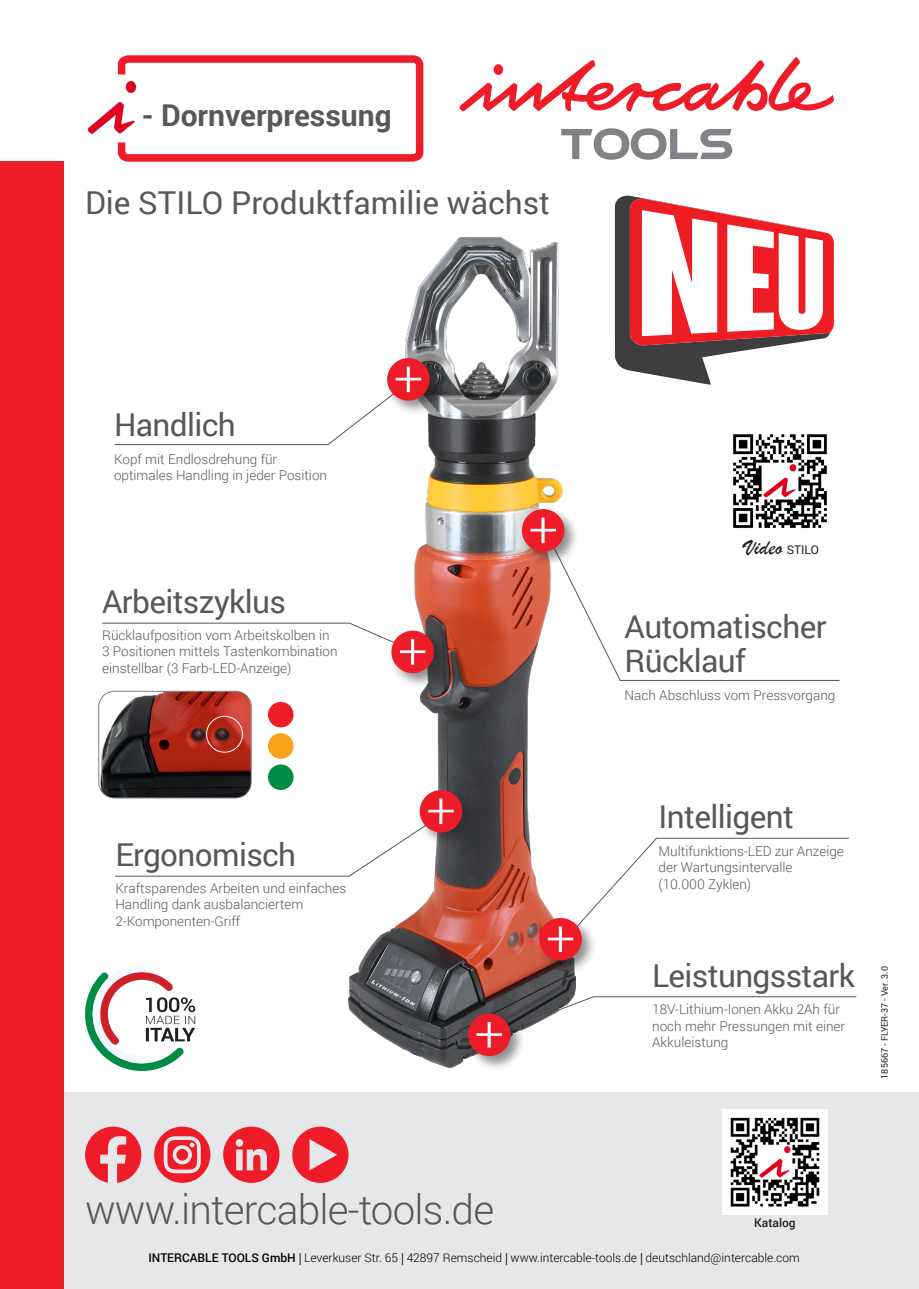
<style>
.page{position:relative;width:919px;height:1289px;background:#fff}
.page>*{position:absolute;margin:0;border:0;box-sizing:border-box;transform-origin:0 0}
.t1{font:300 40.5px "Roboto";letter-spacing:-.02em;color:#57585a}
.Überschrift{font:31.5px "Roboto";letter-spacing:-.02em;color:#57585a}
.Headüberschrift{font:31.5px "Roboto";color:#57585a}
.t2{font:700 30px "Roboto";color:#57585a}
.t3{font:22.5px "Brush Script";color:#231f20}
.Text{font:300 13.5px/16.5px "Roboto";color:#57585a}
.t4{font:300 12px "Roboto";color:#000001}
.t5{font:500 12px "Roboto";color:#231f20}
.t6{font:9px "Roboto";color:#231f20}
.s1{font-family:"Roboto";font-size:12px}
.s2{font-weight:500}
.s3{font-family:"Myriad Pro";font-weight:400}
</style>
<div class="page">
<svg style="left:561px;top:128px;width:171px;height:32px"></svg>
<svg style="left:459px;top:57px;width:375px;height:55px"></svg>
<div style="left:0;top:1092px;width:918px;height:196px;background:#e6e7e9"></div>
<svg style="left:85px;top:1126px;width:56px;height:56px"></svg>
<svg style="left:292px;top:1126px;width:56px;height:56px"></svg>
<svg style="left:223px;top:1126px;width:56px;height:56px"></svg>
<svg style="left:154px;top:1126px;width:56px;height:56px"></svg>
<img style="left:722px;top:1109px;width:105px;height:105px">
<div style="left:0;top:162px;width:64px;height:1126px;background:#ee1c28"></div>
<svg style="left:85px;top:965px;width:110px;height:106px"></svg>
<svg style="left:614px;top:195px;width:219px;height:190px"></svg>
<img style="left:349px;top:237px;width:226px;height:830px">
<div style="left:519px;top:506px;width:60px;height:61px;background:#231f20;opacity:.5"></div>
<div style="left:522px;top:509px;width:42px;height:42px;background:#ee1c28;border-radius:50%"></div>
<svg style="left:530px;top:517px;width:309px;height:164px"></svg>
<div style="left:417px;top:787px;width:60px;height:61px;background:#231f20;opacity:.5"></div>
<div style="left:419px;top:790px;width:43px;height:42px;background:#ee1c28;border-radius:50%"></div>
<svg style="left:115px;top:798px;width:338px;height:78px"></svg>
<div style="left:384px;top:355px;width:61px;height:61px;background:#231f20;opacity:.5"></div>
<div style="left:387px;top:358px;width:42px;height:42px;background:#ee1c28;border-radius:50%"></div>
<svg style="left:114px;top:366px;width:307px;height:79px"></svg>
<div style="left:536px;top:915px;width:61px;height:60px;background:#231f20;opacity:.5"></div>
<div style="left:539px;top:917px;width:42px;height:43px;background:#ee1c28;border-radius:50%"></div>
<svg style="left:547px;top:837px;width:302px;height:114px"></svg>
<img style="left:724px;top:434px;width:111px;height:102px">
<div style="left:389px;top:628px;width:60px;height:60px;background:#231f20;opacity:.5"></div>
<div style="left:391px;top:630px;width:43px;height:43px;background:#ee1c28;border-radius:50%"></div>
<svg style="left:102px;top:622px;width:323px;height:42px"></svg>
<div style="left:465px;top:1010px;width:61px;height:61px;background:#231f20;opacity:.5"></div>
<div style="left:468px;top:1013px;width:42px;height:43px;background:#ee1c28;border-radius:50%"></div>
<svg style="left:476px;top:996px;width:380px;height:51px"></svg>
<img style="left:101px;top:691px;width:150px;height:107px">
<div style="left:98px;top:691px;width:153px;height:107px;border:1px solid #808285;border-radius:16px"></div>
<div style="left:268px;top:702px;width:25px;height:25px;background:#ee1c28;border-radius:50%"></div>
<div style="left:268px;top:733px;width:25px;height:25px;background:#f9a31b;border-radius:50%"></div>
<div style="left:268px;top:764px;width:25px;height:26px;background:#008c45;border-radius:50%"></div>
<div style="left:206px;top:716px;width:37px;height:36px;border:1px solid #fff;border-radius:50%"></div>
<svg style="left:117px;top:55px;width:307px;height:107px"></svg>
<img style="left:87px;top:70px;width:53px;height:68px">
<p class="t2" style="left:142px;top:94px;width:251px">- Dornverpressung</p>
<p class="Headüberschrift" style="left:85px;top:180px;width:466px">Die STILO Produktfamilie wächst</p>
<p class="Überschrift" style="left:114px;top:403px;width:123px">Handlich</p>
<p class="Text" style="left:114px;top:450px;width:165px">Kopf mit Endlosdrehung für</p>
<p class="Text" style="left:114px;top:466px;width:214px">optimales Handling in jeder Position</p>
<p class="Überschrift" style="left:102px;top:579px;width:185px">Arbeitszyklus</p>
<p class="Text" style="left:102px;top:626px;width:237px">Rücklaufposition vom Arbeitskolben in<br>3 Positionen mittels Tastenkombination einstellbar (3 Farb-LED-Anzeige)</p>
<p class="Überschrift" style="left:115px;top:832px;width:182px">Ergonomisch</p>
<p class="Text" style="left:115px;top:879px;width:232px">Kraftsparendes Arbeiten und einfaches<br>Handling dank ausbalanciertem</p>
<p class="Text" style="left:115px;top:912px;width:126px">2-Komponenten-Griff</p>
<p class="t3" style="left:745px;top:533px;width:75px">Video <span class="s1">STILO</span></p>
<p class="Überschrift" style="left:624px;top:604px;width:203px">Automatischer</p>
<p class="Überschrift" style="left:624px;top:639px;width:123px">Rücklauf</p>
<p class="Text" style="left:624px;top:686px;width:212px">Nach Abschluss vom Pressvorgang</p>
<p class="Überschrift" style="left:658px;top:795px;width:137px">Intelligent</p>
<p class="Text" style="left:658px;top:842px;width:187px">Multifunktions-LED zur Anzeige</p>
<p class="Text" style="left:658px;top:858px;width:135px">der Wartungsintervalle</p>
<p class="Text" style="left:658px;top:875px;width:94px">(10.000 Zyklen)</p>
<p class="Überschrift" style="left:652px;top:953px;width:204px">Leistungsstark</p>
<p class="Text" style="left:652px;top:1000px;width:194px">18V-Lithium-Ionen Akku 2Ah für noch mehr Pressungen mit einer<br>Akkuleistung</p>
<p class="t6" style="left:878px;top:1078px;width:114px;rotate:-90deg">185667 - FLYER-37 - Ver. 3.0</p>
<h1 class="t1" style="left:85px;top:1181px;width:410px">www.intercable-tools.de</h1>
<p class="t4" style="left:148px;top:1249px;width:653px"><span class="s2">INTERCABLE TOOLS GmbH</span> <span class="s3">|</span> Leverkuser Str. 65 <span class="s3">|</span> 42897 Remscheid <span class="s3">|</span> www.intercable-tools.de <span class="s3">|</span> deutschland@intercable.com</p>
<p class="t5" style="left:754px;top:1214px;width:43px">Katalog</p>
</div>
